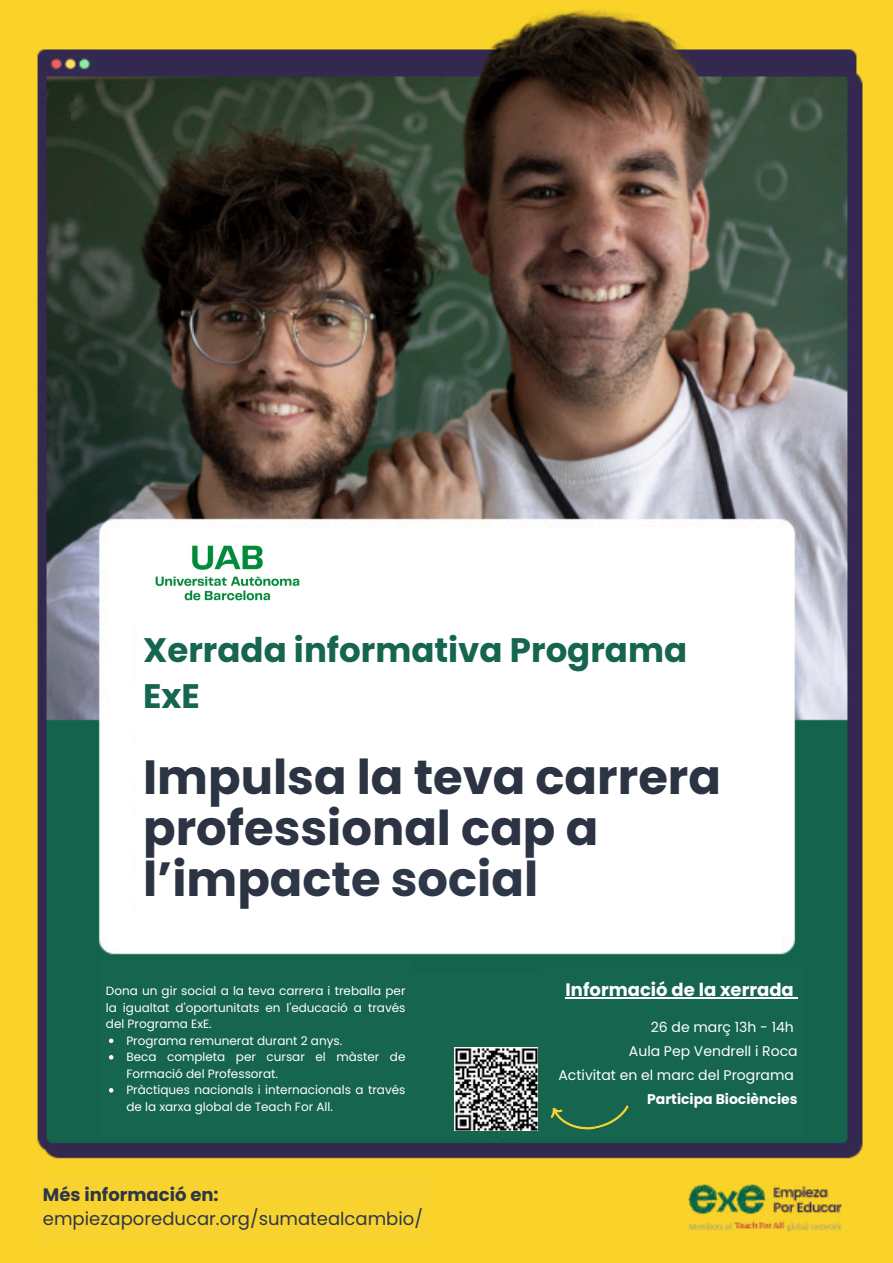
<style>
.page{position:relative;width:893px;height:1263px;background:#fff}
.page>*{position:absolute;margin:0;border:0;box-sizing:border-box;transform-origin:0 0}
.t1{font:700 48px/51px "Poppins";color:#2c3443}
.t2{font:700 34px/46.4px "Poppins";color:#16654f}
.t3{font:18px/24px "Poppins";color:#2e3747}
.t4{font:700 18px "Poppins";color:#fff}
.t5{font:14px "Poppins";color:#fff}
.t6{font:700 14px "Poppins";color:#fff}
.t7{font:12px/16.4px "Poppins";color:#fff}
.s1{color:#2e3747}
.s2{font-weight:700}
</style>
<div class="page">
<img style="left:0;top:0;width:892px;height:1263px">
<div style="left:256px;top:552px;width:79px;height:60px;background:#fff"></div>
<img style="left:142px;top:532px;width:170px;height:80px">
<div style="left:137px;top:612px;width:618px;height:124px;background:#fff"></div>
<div style="left:137px;top:727px;width:618px;height:208px;background:#fff"></div>
<div style="left:37px;top:1174px;width:392px;height:70px;background:#f8d330"></div>
<div style="left:100px;top:961px;width:311px;height:175px;background:#16654f"></div>
<svg style="left:109px;top:1039px;width:4px;height:4px"></svg>
<svg style="left:109px;top:1055px;width:4px;height:5px"></svg>
<svg style="left:109px;top:1088px;width:4px;height:5px"></svg>
<div style="left:411px;top:973px;width:169px;height:162px;background:#16654f"></div>
<div style="left:538px;top:966px;width:265px;height:170px;background:#16654f"></div>
<hr style="left:565px;top:997px;width:228px;height:2px;background:#fff">
<img style="left:455px;top:1048px;width:82px;height:82px">
<svg style="left:548px;top:1105px;width:84px;height:34px"></svg>
<p class="t2" style="left:143px;top:627px;width:545px">Xerrada informativa Programa<br>ExE</p>
<p class="t1" style="left:143px;top:752px;width:579px">Impulsa la teva carrera professional cap a l’imp<span class="s1">acte social</span></p>
<h1 class="t7" style="left:106px;top:983px;width:301px;text-align:justify">Dona un gir social a la teva carrera i treballa per la igualtat d'oportunitats en l'educació a través del Programa ExE.</h1>
<p class="t7" style="left:126px;top:1032px;width:217px">Programa remunerat durant 2 anys.</p>
<p class="t7" style="left:126px;top:1049px;width:280px">Beca completa per cursar el màster de<br>Formació del Professorat.</p>
<p class="t7" style="left:126px;top:1082px;width:280px">Pràctiques nacionals i internacionals a través de la xarxa global de Teach For All.</p>
<h2 class="t3" style="left:43px;top:1182px;width:381px"><span class="s2">Més informació en: </span>empiezaporeducar.org/sumatealcambio/</h2>
<p class="t4" style="left:565px;top:977px;width:230px">Informació de la xerrada</p>
<p class="t5" style="left:651px;top:1017px;width:144px">26 de març 13h - 14h</p>
<h3 class="t5" style="left:629px;top:1041px;width:170px">Aula Pep Vendrell i Roca</h3>
<h6 class="t5" style="left:558px;top:1065px;width:237px">Activitat en el marc del Programa</h6>
<h6 class="t6" style="left:647px;top:1089px;width:152px">Participa Biociències</h6>
</div>
